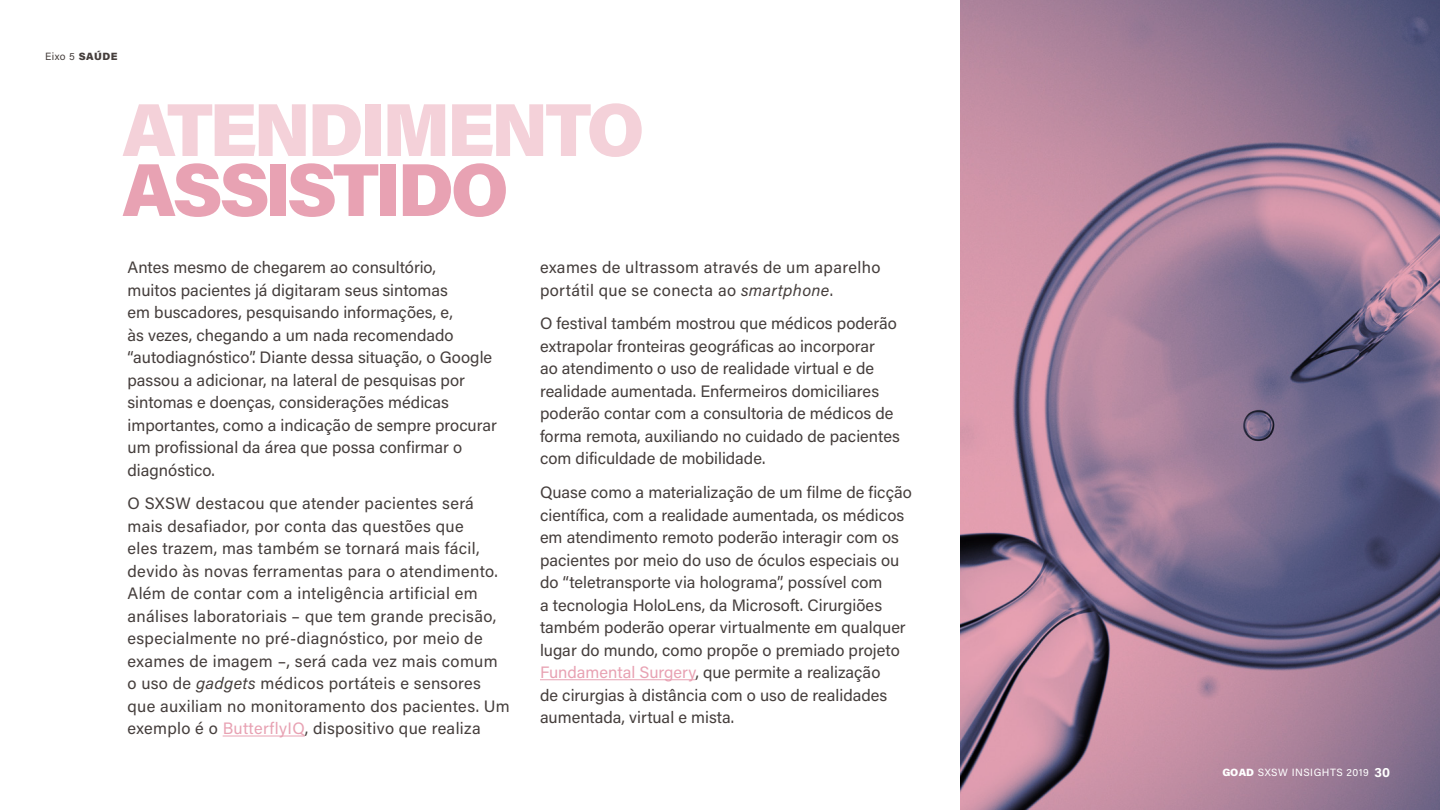
<style>
.page{position:relative;width:1440px;height:810px;background:#fff}
.page>*{position:absolute;margin:0;border:0;box-sizing:border-box;transform-origin:0 0}
.t1{font:900 75px "Acumin Pro";letter-spacing:-.05em;color:#f4d1d9}
.t2{font:900 75px "Acumin Pro";letter-spacing:-.05em;color:#e8a2b3}
.t3{font:16.5px/22.5px "Acumin Pro";color:#453e3c}
.t4{font:16.5px/22.5px "Acumin Pro";letter-spacing:.02em;color:#453e3c}
.t5{font:10.5px "Acumin Pro";letter-spacing:.05em;color:#fff}
.t6{font:10.5px "Acumin Pro";color:#453e3c}
.s1{font-weight:900}
.s2{font-style:italic}
.s3{color:#e8a2b3}
.s4{font-weight:700;font-size:13.5px}
</style>
<div class="page">
<img style="left:960px;top:0;width:480px;height:810px">
<hr style="left:223px;top:736px;width:82px;height:1px;background:#e8a2b3">
<hr style="left:540px;top:679px;width:156px;height:1px;background:#e8a2b3">
<p class="t6" style="left:45px;top:49px;width:74px">Eixo 5 <span class="s1">SAÚDE</span></p>
<h1 class="t1" style="left:122px;top:77px;width:524px">ATENDIMENTO</h1>
<h1 class="t2" style="left:122px;top:137px;width:388px">ASSISTIDO</h1>
<p class="t3" style="left:128px;top:255px;width:371px">Antes mesmo de chegarem ao consultório,<br>muitos pacientes já digitaram seus sintomas<br>em buscadores, pesquisando informações, e,<br>às vezes, chegando a um nada recomendado “autodiagnóstico”. Diante dessa situação, o Google passou a adicionar, na lateral de pesquisas por sintomas e doenças, considerações médicas importantes, como a indicação de sempre procurar um profissional da área que possa confirmar o diagnóstico.</p>
<p class="t4" style="left:128px;top:492px;width:384px">O SXSW destacou que atender pacientes será mais desafiador, por conta das questões que<br>eles trazem, mas também se tornará mais fácil, devido às novas ferramentas para o atendimento.<br>Além de contar com a inteligência artificial em análises laboratoriais – que tem grande precisão, especialmente no pré-diagnóstico, por meio de exames de imagem –, será cada vez mais comum o uso de <span class="s2">gadgets</span> médicos portáteis e sensores que auxiliam no monitoramento dos pacientes. Um exemplo é o <span class="s3">ButterflyIQ</span>, dispositivo que realiza</p>
<p class="t4" style="left:540px;top:255px;width:342px">exames de ultrassom através de um aparelho portátil que se conecta ao <span class="s2">smartphone</span>.</p>
<p class="t3" style="left:540px;top:312px;width:361px">O festival também mostrou que médicos poderão extrapolar fronteiras geográficas ao incorporar<br>ao atendimento o uso de realidade virtual e de realidade aumentada. Enfermeiros domiciliares poderão contar com a consultoria de médicos de forma remota, auxiliando no cuidado de pacientes com dificuldade de mobilidade.</p>
<p class="t3" style="left:540px;top:480px;width:373px">Quase como a materialização de um filme de ficção científica, com a realidade aumentada, os médicos em atendimento remoto poderão interagir com os pacientes por meio do uso de óculos especiais ou do “teletransporte via holograma”, possível com<br>a tecnologia HoloLens, da Microsoft. Cirurgiões também poderão operar virtualmente em qualquer lugar do mundo, como propõe o premiado projeto <span class="s3">Fundamental Surgery</span>, que permite a realização<br>de cirurgias à distância com o uso de realidades aumentada, virtual e mista.</p>
<p class="t5" style="left:1222px;top:765px;width:169px"><span class="s1">GOAD</span> SXSW INSIGHTS 2019 <span class="s4">30</span></p>
</div>
